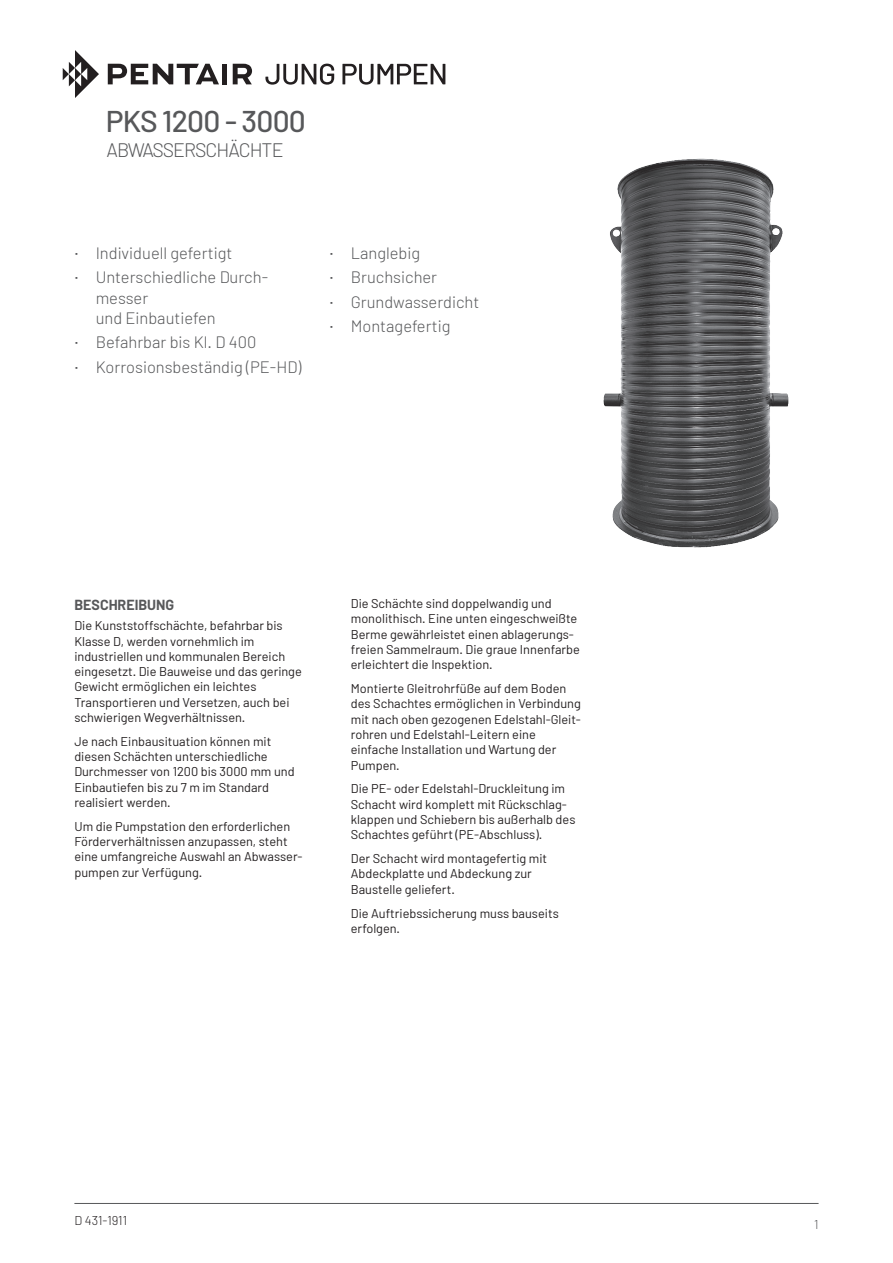
<style>
.page{position:relative;width:893px;height:1263px;background:#fff}
.page>*{position:absolute;margin:0;border:0;box-sizing:border-box;transform-origin:0 0}
.t1{font:500 30px "Barlow";letter-spacing:-.025em;color:#57585a}
.t2{font:300 19.5px "Barlow";letter-spacing:-.05em;color:#57585a}
.t3{font:300 16.5px/24.5px "Barlow";color:#57585a}
.t4{font:700 14.25px "Barlow";color:#57585a}
.t5{font:12.75px/15.3px "Barlow";color:#231f20}
.t6{font:300 12.75px "Barlow";color:#231f20}
.t7{font:300 12.75px "Barlow";color:#57585a}
.s1{font-family:"DIN Pro";font-stretch:condensed}
</style>
<div class="page">
<hr style="left:74px;top:1203px;width:745px;height:1px;background:#57585a">
<img style="left:603px;top:158px;width:186px;height:390px">
<svg style="left:265px;top:64px;width:69px;height:21px"></svg>
<svg style="left:342px;top:64px;width:103px;height:21px"></svg>
<svg style="left:63px;top:50px;width:36px;height:48px"></svg>
<svg style="left:108px;top:64px;width:111px;height:20px"></svg>
<div style="left:222px;top:64px;width:5px;height:20px;background:#231f20"></div>
<svg style="left:233px;top:64px;width:19px;height:20px"></svg>
<h1 class="t1" style="left:106px;top:103px;width:202px">PKS 1200 - 3000</h1>
<h2 class="t2" style="left:107px;top:138px;width:179px">ABWASSERSCHÄCHTE</h2>
<p class="t3" style="left:74px;top:240px;width:195px"><span class="s1">·</span> Individuell gefertigt<br><span class="s1">·</span> Unterschiedliche Durch-</p>
<p class="t3" style="left:96px;top:287px;width:121px;line-height:20.2px">messer<br>und Einbautiefen</p>
<p class="t3" style="left:74px;top:330px;width:229px"><span class="s1">·</span> Befahrbar bis Kl. D 400<br><span class="s1">·</span> Korrosionsbeständig (PE-HD)</p>
<p class="t3" style="left:330px;top:240px;width:151px"><span class="s1">·</span> Langlebig<br><span class="s1">·</span> Bruchsicher<br><span class="s1">·</span> Grundwasserdicht <span class="s1">·</span> Montagefertig</p>
<p class="t4" style="left:74px;top:596px;width:101px">BESCHREIBUNG</p>
<p class="t5" style="left:74px;top:618px;width:229px">Die Kunststoffschächte, befahrbar bis Klasse D, werden vornehmlich im industriellen und kommunalen Bereich eingesetzt. Die Bauweise und das geringe Gewicht ermöglichen ein leichtes Transportieren und Versetzen, auch bei schwierigen Wegverhältnissen.</p>
<p class="t5" style="left:74px;top:733px;width:222px">Je nach Einbausituation können mit diesen Schächten unterschiedliche<br>Durchmesser von 1200 bis 3000 mm und<br>Einbautiefen bis zu 7 m im Standard realisiert werden.</p>
<p class="t5" style="left:74px;top:818px;width:230px">Um die Pumpstation den erforderlichen Förderverhältnissen anzupassen, steht eine umfangreiche Auswahl an Abwasser&shy;pumpen zur Verfügung.</p>
<p class="t5" style="left:351px;top:595px;width:231px">Die Schächte sind doppelwandig und monolithisch. Eine unten eingeschweißte Berme gewährleistet einen ablagerungs&shy;freien Sammelraum. Die graue Innenfarbe erleichtert die Inspektion.</p>
<p class="t5" style="left:351px;top:680px;width:232px">Montierte Gleitrohrfüße auf dem Boden des Schachtes ermöglichen in Verbindung mit nach oben gezogenen Edelstahl-Gleit&shy;rohren und Edelstahl-Leitern eine einfache Installation und Wartung der Pumpen.</p>
<p class="t5" style="left:351px;top:781px;width:226px">Die PE- oder Edelstahl-Druckleitung im Schacht wird komplett mit Rückschlag&shy;klappen und Schiebern bis außerhalb des Schachtes geführt (PE-Abschluss).</p>
<p class="t5" style="left:351px;top:850px;width:198px">Der Schacht wird montagefertig mit<br>Abdeckplatte und Abdeckung zur<br>Baustelle geliefert.</p>
<p class="t5" style="left:351px;top:905px;width:210px">Die Auftriebssicherung muss bauseits erfolgen.</p>
<p class="t6" style="left:74px;top:1212px;width:54px">D 431-1911</p>
<p class="t7" style="left:814px;top:1216px;width:6px">1</p>
</div>
